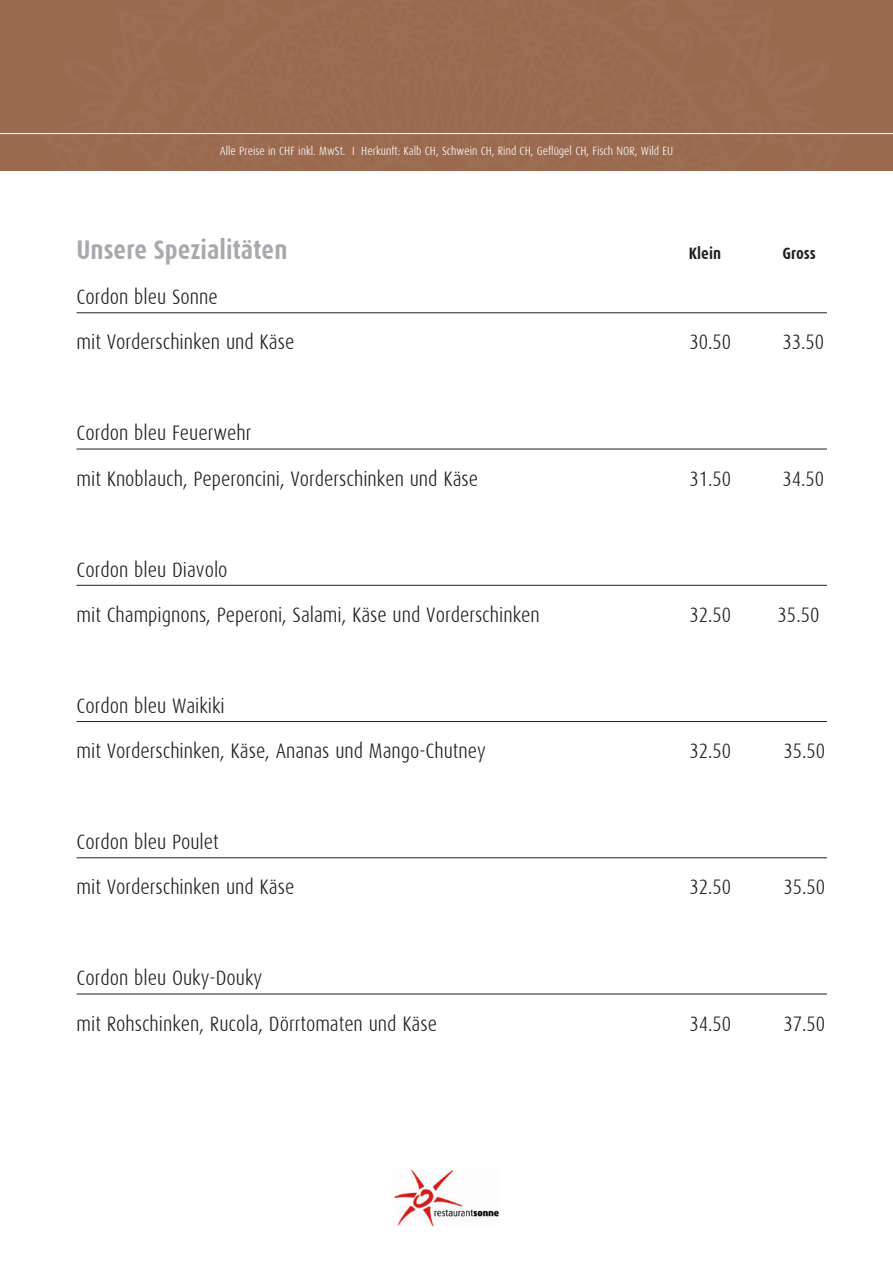
<style>
.page{position:relative;width:893px;height:1263px;background:#fff}
.page>*{position:absolute;margin:0;border:0;box-sizing:border-box;transform-origin:0 0}
.t1{font:700 27px "Dax Condensed";color:#a8a9ad}
.t2{font:300 21px/45.5px "Dax Condensed";color:#231f20}
.t3{font:700 16.5px "Dax Condensed";color:#231f20}
.t4{font:300 12px "Dax Condensed";color:#fff}
</style>
<div class="page">
<img style="left:394px;top:1169px;width:106px;height:57px">
<div style="left:12px;top:0;width:869px;height:170px;background:#9a694e"></div>
<svg style="left:746px;top:154px;width:37px;height:16px"></svg>
<div style="left:170px;top:0;width:550px;height:170px;background:#9b6b50"></div>
<svg style="left:108px;top:154px;width:37px;height:16px"></svg>
<hr style="left:77px;top:313px;width:750px;height:1px;background:#231f20">
<hr style="left:77px;top:449px;width:750px;height:1px;background:#231f20">
<hr style="left:77px;top:585px;width:750px;height:1px;background:#231f20">
<hr style="left:77px;top:721px;width:750px;height:1px;background:#231f20">
<hr style="left:77px;top:857px;width:750px;height:1px;background:#231f20">
<hr style="left:77px;top:994px;width:750px;height:1px;background:#231f20">
<div style="left:0;top:0;width:9px;height:170px;background:#9a694e"></div>
<hr style="left:0;top:133px;width:893px;height:1px;background:#fff">
<p class="t4" style="left:220px;top:144px;width:455px">Alle Preise in CHF inkl. MwSt. I Herkunft: Kalb CH, Schwein CH, Rind CH, Geflügel CH, Fisch NOR, Wild EU</p>
<p class="t1" style="left:77px;top:234px;width:212px">Unsere Spezialitäten</p>
<p class="t3" style="left:689px;top:244px;width:34px">Klein</p>
<p class="t3" style="left:782px;top:244px;width:35px">Gross</p>
<p class="t2" style="left:77px;top:274px;width:219px">Cordon bleu Sonne<br>mit Vorderschinken und Käse</p>
<p class="t2" style="left:689px;top:320px;width:43px">30.50</p>
<p class="t2" style="left:782px;top:320px;width:43px">33.50</p>
<p class="t2" style="left:77px;top:411px;width:403px">Cordon bleu Feuerwehr<br>mit Knoblauch, Peperoncini, Vorderschinken und Käse</p>
<p class="t2" style="left:77px;top:547px;width:465px">Cordon bleu Diavolo<br>mit Champignons, Peperoni, Salami, Käse und Vorderschinken</p>
<p class="t2" style="left:77px;top:683px;width:411px">Cordon bleu Waikiki<br>mit Vorderschinken, Käse, Ananas und Mango-Chutney</p>
<p class="t2" style="left:77px;top:819px;width:219px">Cordon bleu Poulet<br>mit Vorderschinken und Käse</p>
<p class="t2" style="left:77px;top:955px;width:362px">Cordon bleu Ouky-Douky<br>mit Rohschinken, Rucola, Dörrtomaten und Käse</p>
<p class="t2" style="left:689px;top:456px;width:43px">31.50</p>
<p class="t2" style="left:782px;top:456px;width:43px">34.50</p>
<p class="t2" style="left:689px;top:592px;width:43px">32.50</p>
<p class="t2" style="left:778px;top:592px;width:43px">35.50</p>
<p class="t2" style="left:689px;top:728px;width:43px">32.50</p>
<p class="t2" style="left:783px;top:728px;width:43px">35.50</p>
<p class="t2" style="left:689px;top:865px;width:43px">32.50</p>
<p class="t2" style="left:783px;top:865px;width:43px">35.50</p>
<p class="t2" style="left:689px;top:1001px;width:43px">34.50</p>
<p class="t2" style="left:783px;top:1001px;width:43px">37.50</p>
</div>
